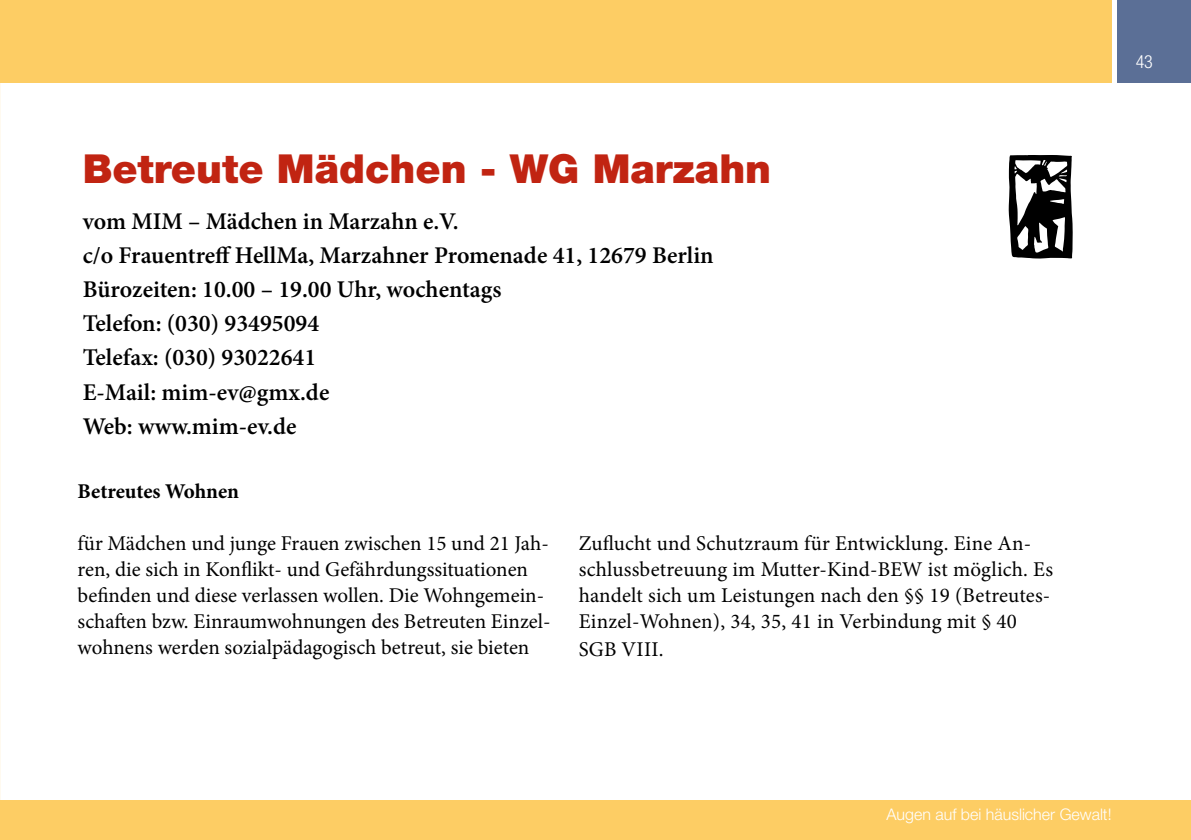
<style>
.page{position:relative;width:1191px;height:840px;background:#fff}
.page>*{position:absolute;margin:0;border:0;box-sizing:border-box;transform-origin:0 0}
.t1{font:900 40px "Helvetica Neue LT Std";color:#c12412}
.t2{font:600 24px/34px "Minion Pro";color:#000}
.t3{font:21px/26px "Minion Pro";color:#000}
.t4{font:700 21px "Minion Pro";letter-spacing:-.005em;color:#000}
.t5{font:300 condensed 18px "Helvetica Neue LT Std";color:#fff}
.t6{font:300 16px "Helvetica Neue LT Std";color:#fff}
</style>
<div class="page">
<div style="left:0;top:799px;width:1191px;height:40px;background:#fdcd64"></div>
<svg style="left:1008px;top:155px;width:64px;height:103px"></svg>
<div style="left:1117px;top:0;width:74px;height:82px;background:#5b6f96"></div>
<div style="left:0;top:0;width:1111px;height:82px;background:#fdcd64"></div>
<h1 class="t1" style="left:83px;top:145px;width:690px">Betreute Mädchen - WG Marzahn</h1>
<p class="t2" style="left:83px;top:204px;width:632px">vom MIM – Mädchen in Marzahn e.V.<br>c/o Frauentreff HellMa, Marzahner Promenade 41, 12679 Berlin<br>Bürozeiten: 10.00 – 19.00 Uhr, wochentags<br>Telefon: (030) 93495094<br>Telefax: (030) 93022641<br>E-Mail: mim-ev@gmx.de<br>Web: www.mim-ev.de</p>
<p class="t4" style="left:78px;top:476px;width:163px">Betreutes Wohnen</p>
<p class="t3" style="left:78px;top:530px;width:474px">für Mädchen und junge Frauen zwischen 15 und 21 Jah&shy;ren, die sich in Konflikt- und Gefährdungssituationen befinden und diese verlassen wollen. Die Wohngemein&shy;schaften bzw. Einraumwohnungen des Betreuten Einzel&shy;wohnens werden sozialpädagogisch betreut, sie bieten</p>
<p class="t3" style="left:578px;top:530px;width:476px">Zuflucht und Schutzraum für Entwicklung. Eine An&shy;schlussbetreuung im Mutter-Kind-BEW ist möglich. Es handelt sich um Leistungen nach den §§ 19 (Betreutes-Einzel-Wohnen), 34, 35, 41 in Verbindung mit § 40</p>
<p class="t3" style="left:578px;top:636px;width:86px">SGB VIII.</p>
<p class="t5" style="left:1135px;top:51px;width:19px">43</p>
<p class="t6" style="left:886px;top:803px;width:226px">Augen auf bei häuslicher Gewalt!</p>
</div>
